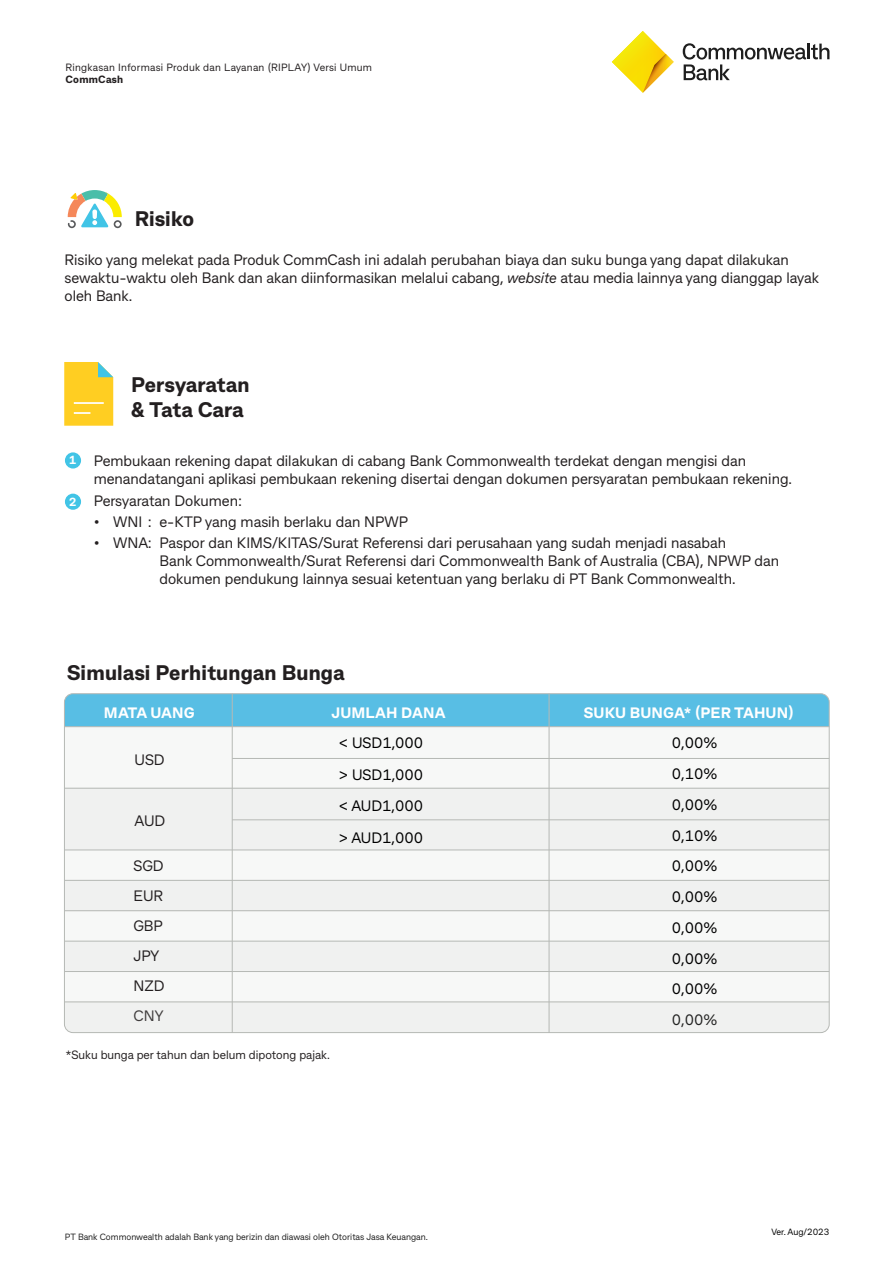
<style>
.page{position:relative;width:893px;height:1263px;background:#fff}
.page>*{position:absolute;margin:0;border:0;box-sizing:border-box;transform-origin:0 0}
.t1{font:800 21px/25.5px "CBA Beacon Sans";letter-spacing:.01em;color:#231f20}
.t2{font:15px/18px "CBA Beacon Sans";color:#231f20}
.t3{font:15px/30.8px "CBA Beacon Sans";color:#000;text-align:justify}
.t4{font:800 15px "CBA Beacon Sans";letter-spacing:.01em;color:#fff}
.t5{font:12px "CBA Beacon Sans";color:#231f20}
.t6{font:800 11.7px "CBA Beacon Sans";color:#fff}
.t7{font:10.5px "CBA Beacon Sans";letter-spacing:.025em;color:#231f20}
.t8{font:800 10.5px "CBA Beacon Sans";letter-spacing:.025em;color:#231f20}
.t9{font:9px "CBA Beacon Sans";color:#1e1e1e}
.t10{font:9px "CBA Beacon Sans";color:#000}
.s1{font-style:italic}
</style>
<div class="page">
<svg style="left:683px;top:43px;width:146px;height:37px"></svg>
<svg style="left:612px;top:31px;width:62px;height:62px"></svg>
<svg style="left:68px;top:190px;width:54px;height:38px"></svg>
<svg style="left:64px;top:362px;width:49px;height:64px;background:#f7d035"></svg>
<hr style="left:74px;top:402px;width:30px;height:2px;background:#fff">
<div style="left:64px;top:850px;width:765px;height:30px;background:#f7f8f7"></div>
<div style="left:64px;top:880px;width:765px;height:31px;background:#f0f1f0"></div>
<div style="left:64px;top:941px;width:765px;height:30px;background:#f0f1f0"></div>
<div style="left:64px;top:911px;width:765px;height:30px;background:#f7f8f7"></div>
<div style="left:64px;top:971px;width:765px;height:31px;background:#f7f8f7"></div>
<hr style="left:64px;top:880px;width:765px;height:1px;background:#b6b9b5">
<hr style="left:64px;top:910px;width:765px;height:1px;background:#b6b9b5">
<hr style="left:64px;top:941px;width:765px;height:1px;background:#b6b9b5">
<hr style="left:64px;top:971px;width:765px;height:1px;background:#b6b9b5">
<div style="left:64px;top:727px;width:765px;height:61px;background:#f7f8f7"></div>
<div style="left:64px;top:788px;width:765px;height:62px;background:#f0f1f0"></div>
<div style="left:64px;top:694px;width:765px;height:32px;background:#58bee4"></div>
<hr style="left:64px;top:788px;width:765px;height:1px;background:#b6b9b5">
<hr style="left:64px;top:850px;width:765px;height:1px;background:#b6b9b5">
<hr style="left:232px;top:819px;width:597px;height:1px;background:#b6b9b5">
<hr style="left:232px;top:758px;width:597px;height:1px;background:#b6b9b5">
<hr style="left:64px;top:726px;width:765px;height:1px;background:#b6b9b5">
<hr style="left:232px;top:694px;width:1px;height:339px;background:#b6b9b5">
<hr style="left:549px;top:694px;width:1px;height:339px;background:#b6b9b5">
<div style="left:65px;top:452px;width:16px;height:16px;background:#41c4e6;border-radius:50%"></div>
<div style="left:65px;top:494px;width:16px;height:16px;background:#41c4e6;border-radius:50%"></div>
<div style="left:64px;top:1002px;width:765px;height:30px;background:#f0f1f0"></div>
<p class="t7" style="left:66px;top:60px;width:308px">Ringkasan Informasi Produk dan Layanan (RIPLAY) Versi Umum</p>
<p class="t8" style="left:66px;top:73px;width:59px">CommCash</p>
<h1 class="t1" style="left:135px;top:205px;width:61px">Risiko</h1>
<p class="t2" style="left:65px;top:250px;width:756px">Risiko yang melekat pada Produk CommCash ini adalah perubahan biaya dan suku bunga yang dapat dilakukan sewaktu-waktu oleh Bank dan akan diinformasikan melalui cabang, <span class="s1">website</span> atau media lainnya yang dianggap layak oleh Bank.</p>
<p class="t6" style="left:69px;top:453px;width:9px">1</p>
<p class="t6" style="left:69px;top:494px;width:9px">2</p>
<h1 class="t1" style="left:131px;top:371px;width:120px">Persyaratan &amp; Tata Cara</h1>
<p class="t2" style="left:94px;top:451px;width:700px">Pembukaan rekening dapat dilakukan di cabang Bank Commonwealth terdekat dengan mengisi dan menandatangani aplikasi pembukaan rekening disertai dengan dokumen persyaratan pembukaan rekening.</p>
<p class="t2" style="left:94px;top:491px;width:150px">Persyaratan Dokumen:</p>
<p class="t2" style="left:94px;top:512px;width:316px">• WNI : e-KTP yang masih berlaku dan NPWP</p>
<p class="t2" style="left:159px;top:533px;width:621px;text-indent:-66px">• WNA : Paspor dan KIMS/KITAS/Surat Referensi dari perusahaan yang sudah menjadi nasabah<br>Bank Commonwealth/Surat Referensi dari Commonwealth Bank of Australia (CBA), NPWP dan dokumen pendukung lainnya sesuai ketentuan yang berlaku di PT Bank Commonwealth.</p>
<h1 class="t1" style="left:67px;top:659px;width:279px">Simulasi Perhitungan Bunga</h1>
<p class="t4" style="left:104px;top:702px;width:92px">MATA UANG</p>
<p class="t4" style="left:332px;top:702px;width:116px">JUMLAH DANA</p>
<p class="t4" style="left:584px;top:702px;width:212px">SUKU BUNGA* (PER TAHUN)</p>
<p class="t2" style="left:134px;top:750px;width:32px">USD</p>
<p class="t3" style="left:339px;top:727px;width:86px;line-height:31.5px">&lt; USD1,000 &gt; USD1,000 &lt; AUD1,000 &gt; AUD1,000</p>
<p class="t3" style="left:672px;top:727px;width:47px">0,00% 0,10% 0,00% 0,10% 0,00% 0,00% 0,00% 0,00% 0,00% 0,00%</p>
<p class="t2" style="left:134px;top:811px;width:32px">AUD</p>
<p class="t2" style="left:134px;top:850px;width:33px;line-height:30px">SGD<br>EUR<br>GBP<br>JPY<br>NZD<br>CNY</p>
<p class="t5" style="left:66px;top:1047px;width:265px">*Suku bunga per tahun dan belum dipotong pajak.</p>
<p class="t9" style="left:65px;top:1230px;width:365px">PT Bank Commonwealth adalah Bank yang berizin dan diawasi oleh Otoritas Jasa Keuangan.</p>
<p class="t10" style="left:771px;top:1226px;width:60px">Ver. Aug/2023</p>
</div>
